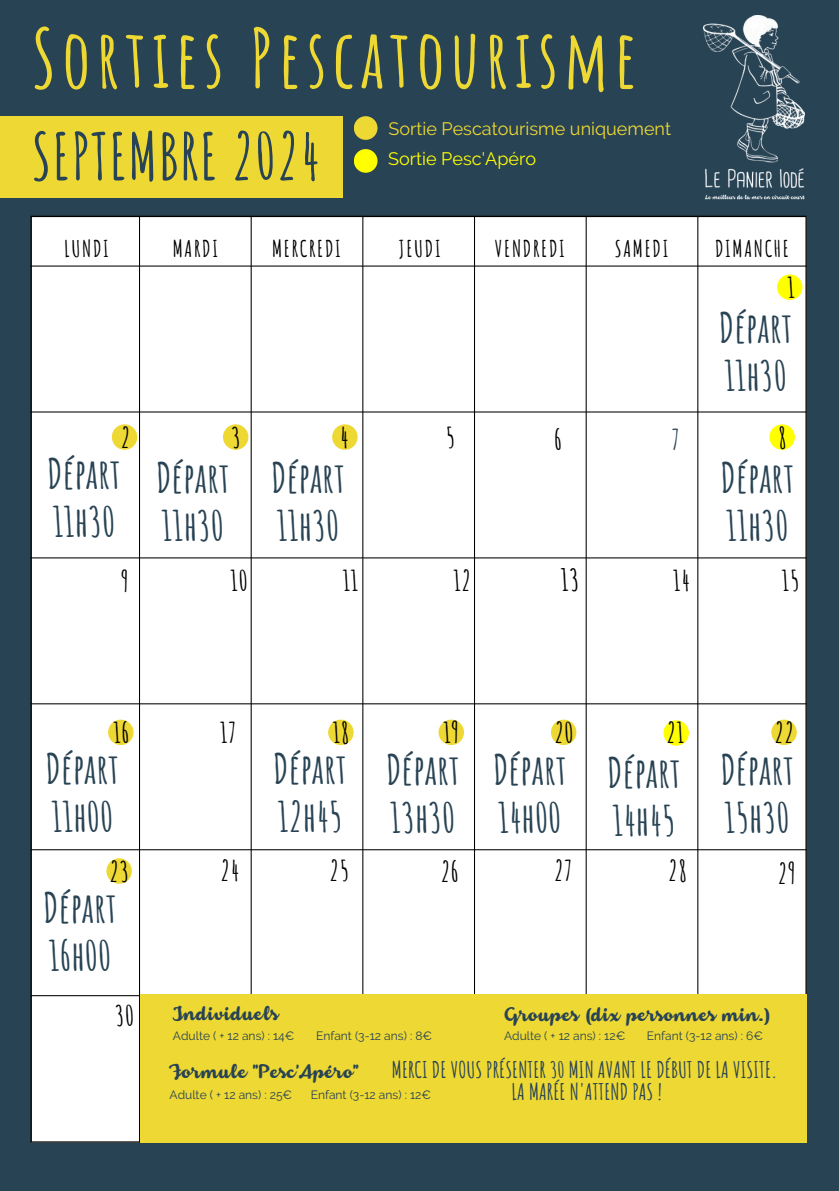
<style>
.page{position:relative;width:839px;height:1191px;background:#fff}
.page>*{position:absolute;margin:0;border:0;box-sizing:border-box;transform-origin:0 0}
.t1{font:700 80px "Amatic SC";letter-spacing:.07em;color:#eed834}
.t2{font:700 64px "Amatic SC";letter-spacing:.02em;color:#284354}
.t3{font:700 41px "Amatic SC";color:#284354}
.t4{font:700 30px "Amatic SC";color:#000}
.t5{font:700 28px "Amatic SC";letter-spacing:.02em;color:#000}
.t6{font:700 28px "Amatic SC";color:#284354}
.t7{font:700 22.6px "Amatic SC";letter-spacing:.07em;color:#000}
.t8{font:700 22.4px/22.4px "Amatic SC";color:#284354;text-align:center}
.t9{font:18px "Raleway";color:#eed834}
.t10{font:18px "Raleway";color:#ff0}
.t11{font:17.2px "Armonioso";letter-spacing:.02em;color:#284354}
.t12{font:12px "Raleway";color:#284354}
</style>
<div class="page">
<div style="left:0;top:0;width:838px;height:1191px;background:#284354"></div>
<div style="left:31px;top:216px;width:775px;height:927px;background:#fff"></div>
<hr style="left:139px;top:216px;width:1px;height:926px;background:#000">
<hr style="left:251px;top:216px;width:1px;height:926px;background:#000">
<hr style="left:362px;top:216px;width:1px;height:926px;background:#000">
<hr style="left:474px;top:216px;width:1px;height:926px;background:#000">
<hr style="left:585px;top:216px;width:1px;height:926px;background:#000">
<hr style="left:697px;top:216px;width:1px;height:926px;background:#000">
<hr style="left:31px;top:411px;width:775px;height:2px;background:#000">
<hr style="left:31px;top:266px;width:775px;height:1px;background:#000">
<hr style="left:31px;top:557px;width:775px;height:1px;background:#000">
<hr style="left:31px;top:703px;width:775px;height:1px;background:#000">
<hr style="left:31px;top:849px;width:775px;height:1px;background:#000">
<hr style="left:31px;top:995px;width:775px;height:1px;background:#000">
<div style="left:0;top:116px;width:342px;height:82px;background:#eed834"></div>
<div style="left:777px;top:274px;width:25px;height:26px;background:#ff0;border-radius:50%"></div>
<div style="left:112px;top:424px;width:25px;height:26px;background:#eed834;border-radius:50%"></div>
<div style="left:223px;top:424px;width:25px;height:26px;background:#eed834;border-radius:50%"></div>
<div style="left:332px;top:424px;width:25px;height:26px;background:#eed834;border-radius:50%"></div>
<div style="left:769px;top:424px;width:25px;height:26px;background:#ff0;border-radius:50%"></div>
<div style="left:108px;top:720px;width:25px;height:25px;background:#eed834;border-radius:50%"></div>
<div style="left:328px;top:720px;width:25px;height:25px;background:#eed834;border-radius:50%"></div>
<div style="left:438px;top:720px;width:26px;height:25px;background:#eed834;border-radius:50%"></div>
<div style="left:551px;top:720px;width:25px;height:25px;background:#eed834;border-radius:50%"></div>
<div style="left:663px;top:720px;width:26px;height:26px;background:#ff0;border-radius:50%"></div>
<div style="left:771px;top:720px;width:25px;height:25px;background:#eed834;border-radius:50%"></div>
<div style="left:106px;top:858px;width:26px;height:26px;background:#eed834;border-radius:50%"></div>
<img style="left:703px;top:16px;width:101px;height:184px">
<div style="left:354px;top:116px;width:23px;height:24px;background:#eed834;border-radius:50%"></div>
<div style="left:354px;top:149px;width:23px;height:24px;background:#ff0;border-radius:50%"></div>
<div style="left:140px;top:994px;width:666px;height:149px;background:#eed834"></div>
<h3 class="t1" style="left:32px;top:7px;width:607px">Sorties Pescatourisme</h3>
<p class="t2" style="left:32px;top:115px;width:289px">SEPTEMBRE 2024</p>
<h3 class="t9" style="left:388px;top:118px;width:284px">Sortie Pescatourisme uniquement</h3>
<h3 class="t10" style="left:388px;top:148px;width:149px">Sortie Pesc'Apéro</h3>
<h1 class="t7" style="left:64px;top:234px;width:46px">LUNDI</h1>
<h2 class="t7" style="left:173px;top:234px;width:47px">MARDI</h2>
<h5 class="t7" style="left:272px;top:234px;width:70px">MERCREDI</h5>
<h5 class="t7" style="left:398px;top:234px;width:44px">JEUDI</h5>
<p class="t7" style="left:494px;top:234px;width:72px">VENDREDI</p>
<h4 class="t7" style="left:615px;top:234px;width:55px">SAMEDI</h4>
<p class="t7" style="left:715px;top:234px;width:76px">DIMANCHE</p>
<h3 class="t5" style="left:787px;top:269px;width:9px">1</h3>
<h3 class="t3" style="left:718px;top:301px;width:75px">Départ</h3>
<p class="t3" style="left:724px;top:349px;width:64px">11h30</p>
<p class="t5" style="left:121px;top:420px;width:11px">2</p>
<h4 class="t5" style="left:232px;top:419px;width:11px">3</h4>
<p class="t5" style="left:340px;top:419px;width:10px">4</p>
<h3 class="t5" style="left:446px;top:419px;width:11px">5</h3>
<h3 class="t5" style="left:554px;top:421px;width:9px">6</h3>
<p class="t6" style="left:671px;top:421px;width:10px">7</p>
<h4 class="t5" style="left:778px;top:419px;width:10px">8</h4>
<p class="t3" style="left:47px;top:447px;width:75px">Départ</p>
<h3 class="t3" style="left:53px;top:495px;width:64px">11h30</h3>
<h3 class="t3" style="left:156px;top:451px;width:75px">Départ</h3>
<p class="t3" style="left:162px;top:499px;width:64px">11h30</p>
<p class="t3" style="left:271px;top:451px;width:75px">Départ</p>
<h3 class="t3" style="left:277px;top:499px;width:64px">11h30</h3>
<h3 class="t3" style="left:720px;top:451px;width:75px">Départ</h3>
<p class="t3" style="left:726px;top:499px;width:64px">11h30</p>
<p class="t5" style="left:121px;top:564px;width:9px">9</p>
<h3 class="t5" style="left:231px;top:563px;width:19px">10</h3>
<h3 class="t5" style="left:342px;top:563px;width:17px">11</h3>
<p class="t5" style="left:453px;top:563px;width:19px">12</p>
<h4 class="t4" style="left:561px;top:561px;width:20px">13</h4>
<p class="t5" style="left:673px;top:563px;width:18px">14</p>
<p class="t5" style="left:781px;top:563px;width:19px">15</p>
<h4 class="t5" style="left:113px;top:714px;width:18px">16</h4>
<p class="t5" style="left:220px;top:714px;width:18px">17</p>
<p class="t5" style="left:333px;top:714px;width:18px">18</p>
<h4 class="t5" style="left:443px;top:714px;width:17px">19</h4>
<p class="t5" style="left:554px;top:715px;width:21px">20</p>
<p class="t5" style="left:666px;top:715px;width:19px">21</p>
<h4 class="t5" style="left:774px;top:714px;width:21px">22</h4>
<p class="t3" style="left:46px;top:743px;width:75px">Départ</p>
<h3 class="t3" style="left:51px;top:791px;width:63px">11h00</h3>
<h3 class="t3" style="left:273px;top:743px;width:75px">Départ</h3>
<p class="t3" style="left:278px;top:791px;width:66px">12h45</p>
<p class="t3" style="left:386px;top:743px;width:75px">Départ</p>
<h3 class="t3" style="left:390px;top:791px;width:67px">13h30</h3>
<h5 class="t3" style="left:493px;top:743px;width:75px">Départ</h5>
<p class="t3" style="left:498px;top:791px;width:65px">14h00</p>
<h3 class="t3" style="left:607px;top:746px;width:75px">Départ</h3>
<p class="t3" style="left:612px;top:794px;width:64px">14h45</p>
<p class="t5" style="left:110px;top:853px;width:21px">23</p>
<h3 class="t5" style="left:220px;top:852px;width:20px">24</h3>
<h3 class="t5" style="left:329px;top:852px;width:21px">25</h3>
<p class="t5" style="left:441px;top:853px;width:20px">26</p>
<h3 class="t5" style="left:554px;top:852px;width:20px">27</h3>
<h3 class="t5" style="left:668px;top:852px;width:20px">28</h3>
<h5 class="t3" style="left:43px;top:881px;width:75px">Départ</h5>
<p class="t3" style="left:49px;top:929px;width:64px">16h00</p>
<h5 class="t3" style="left:720px;top:743px;width:75px">Départ</h5>
<p class="t3" style="left:724px;top:791px;width:66px">15h30</p>
<p class="t5" style="left:778px;top:856px;width:20px">29</p>
<h3 class="t5" style="left:115px;top:998px;width:20px">30</h3>
<h3 class="t11" style="left:173px;top:1001px;width:107px">Individuels</h3>
<p class="t12" style="left:173px;top:1028px;width:123px">Adulte ( + 12 ans) : 14€</p>
<p class="t12" style="left:316px;top:1028px;width:118px">Enfant (3-12 ans) : 8€</p>
<p class="t11" style="left:504px;top:1002px;width:268px">Groupes (dix personnes min.)</p>
<p class="t12" style="left:504px;top:1029px;width:123px">Adulte ( + 12 ans) : 12€</p>
<p class="t12" style="left:646px;top:1029px;width:118px">Enfant (3-12 ans) : 6€</p>
<h4 class="t8" style="left:392px;top:1058px;width:387px">MERCI DE VOUS PRÉSENTER 30 MIN AVANT LE DÉBUT DE LA VISITE.<br>LA MARÉE N'ATTEND PAS !</h4>
<p class="t11" style="left:169px;top:1059px;width:191px">Formule "Pesc'Apéro"</p>
<h3 class="t12" style="left:169px;top:1088px;width:124px">Adulte ( + 12 ans) : 25€</h3>
<h3 class="t12" style="left:311px;top:1088px;width:122px">Enfant (3-12 ans) : 12€</h3>
</div>
